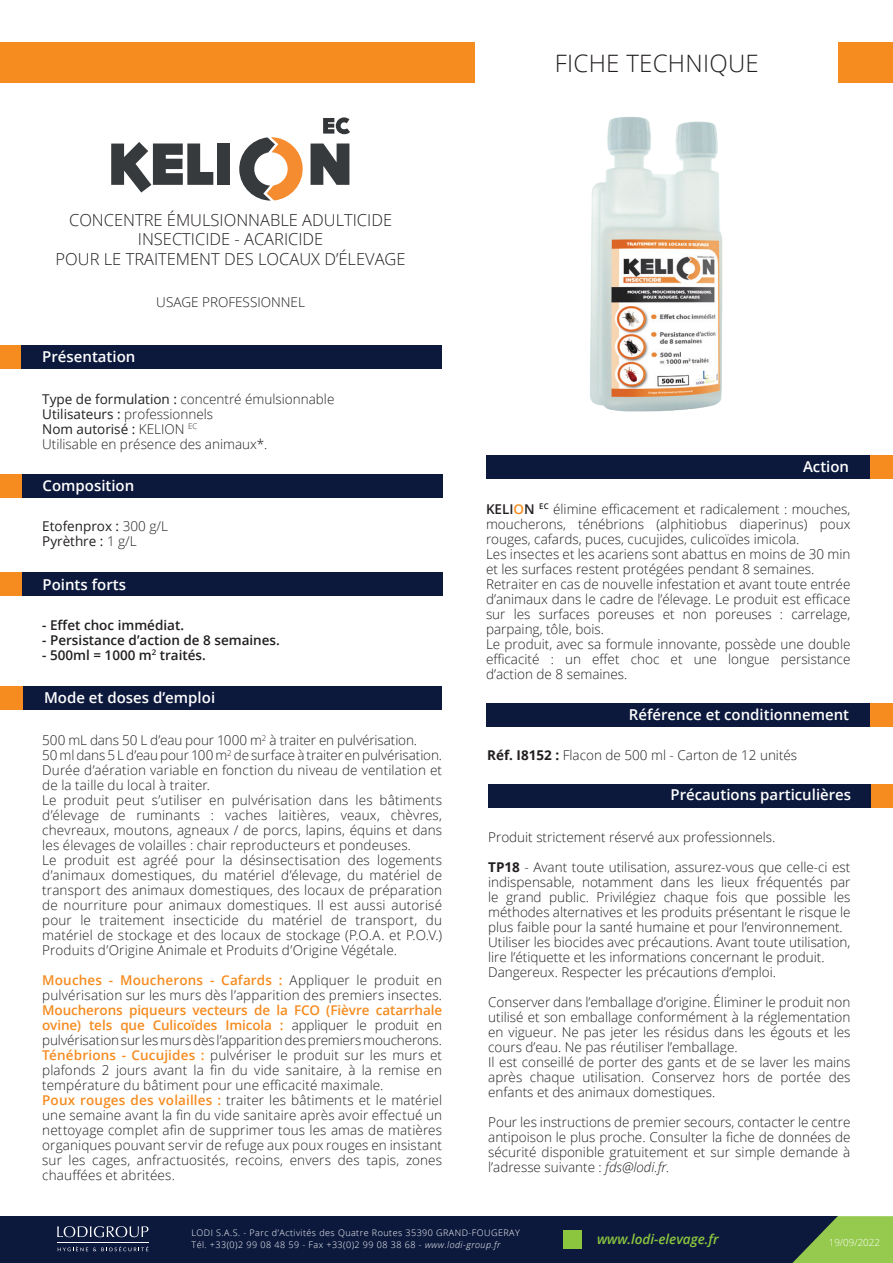
<style>
.page{position:relative;width:893px;height:1263px;background:#fff}
.page>*{position:absolute;margin:0;border:0;box-sizing:border-box;transform-origin:0 0}
.t1{font:300 24px "Open Sans";letter-spacing:.01em;color:#231f20}
.t2{font:300 16.5px/19.5px "Open Sans";color:#231f20;text-align:center}
.t3{font:600 15px "Open Sans";color:#fff}
.t4{font:300 13.5px/15px "Open Sans";color:#231f20}
.t5{font:600 13.5px "Open Sans";color:#231f20}
.t6{font:13.5px/15px "Open Sans";color:#231f20}
.t7{font:italic 600 13.5px "Open Sans";color:#8bc63e}
.t8{font:300 9.75px "Open Sans";color:#fff}
.t9{font:300 9px/12px "Open Sans";letter-spacing:.05em;color:#fff}
.s1{font-weight:400}
.s2{font-weight:300}
.s3{font-weight:600;color:#f68b1f}
.s4{font-weight:600}
.s5{font-weight:700}
.s6{font-style:italic}
</style>
<div class="page">
<div style="left:0;top:1216px;width:838px;height:47px;background:#0c193d"></div>
<svg style="left:792px;top:1216px;width:101px;height:47px"></svg>
<svg style="left:57px;top:1226px;width:91px;height:11px"></svg>
<svg style="left:58px;top:1246px;width:90px;height:5px"></svg>
<hr style="left:57px;top:1242px;width:91px;height:1px;background:#fff">
<div style="left:563px;top:1230px;width:19px;height:19px;background:#8bc63e"></div>
<div style="left:488px;top:784px;width:405px;height:23px;background:#0c193d"></div>
<div style="left:0;top:42px;width:475px;height:41px;background:#f68b1f"></div>
<div style="left:0;top:572px;width:442px;height:24px;background:#0c193d"></div>
<div style="left:0;top:572px;width:21px;height:24px;background:#f68b1f"></div>
<div style="left:486px;top:703px;width:406px;height:24px;background:#0c193d"></div>
<div style="left:870px;top:703px;width:23px;height:24px;background:#f68b1f"></div>
<div style="left:0;top:345px;width:442px;height:24px;background:#0c193d"></div>
<div style="left:0;top:345px;width:21px;height:23px;background:#f68b1f"></div>
<div style="left:872px;top:784px;width:21px;height:23px;background:#f68b1f"></div>
<div style="left:839px;top:42px;width:54px;height:41px;background:#f68b1f"></div>
<img style="left:590px;top:116px;width:133px;height:296px">
<div style="left:2px;top:686px;width:440px;height:24px;background:#0c193d"></div>
<div style="left:0;top:686px;width:23px;height:24px;background:#f68b1f"></div>
<div style="left:486px;top:455px;width:406px;height:24px;background:#0c193d"></div>
<div style="left:870px;top:455px;width:23px;height:24px;background:#f68b1f"></div>
<div style="left:0;top:474px;width:442px;height:24px;background:#0c193d"></div>
<div style="left:0;top:474px;width:21px;height:24px;background:#f68b1f"></div>
<svg style="left:239px;top:137px;width:64px;height:64px"></svg>
<svg style="left:111px;top:142px;width:102px;height:51px"></svg>
<div style="left:217px;top:143px;width:13px;height:42px;background:#373a3d"></div>
<svg style="left:311px;top:143px;width:38px;height:42px"></svg>
<svg style="left:323px;top:117px;width:27px;height:17px"></svg>
<h1 class="t1" style="left:555px;top:46px;width:205px">FICHE TECHNIQUE</h1>
<p class="t2" style="left:56px;top:209px;width:351px">CONCENTRE ÉMULSIONNABLE ADULTICIDE<br>INSECTICIDE - ACARICIDE<br>POUR LE TRAITEMENT DES LOCAUX D’ÉLEVAGE</p>
<p class="t4" style="left:156px;top:294px;width:150px">USAGE PROFESSIONNEL</p>
<p class="t3" style="left:42px;top:346px;width:95px">Présentation</p>
<p class="t4" style="left:42px;top:391px;width:294px"><span class="s1">Type de formulation :</span> concentré émulsionnable <span class="s1">Utilisateurs :</span> professionnels<br><span class="s1">Nom autorisé :</span> KELION <sup>EC<br></sup>Utilisable en présence des animaux*.</p>
<p class="t3" style="left:43px;top:475px;width:93px">Composition</p>
<p class="t6" style="left:42px;top:519px;width:127px">Etofenprox : <span class="s2">300 g/L<br></span>Pyrèthre : <span class="s2">1 g/L</span></p>
<p class="t3" style="left:43px;top:574px;width:85px">Points forts</p>
<p class="t5" style="left:42px;top:615px;width:143px">- Effet choc immédiat.</p>
<p class="t5" style="left:42px;top:630px;width:239px">- Persistance d’action de 8 semaines.</p>
<p class="t5" style="left:42px;top:645px;width:165px">- 500ml = 1000 m<sup>2</sup> traités.</p>
<p class="t3" style="left:44px;top:688px;width:173px">Mode et doses d’emploi</p>
<p class="t4" style="left:42px;top:733px;width:401px">500 mL dans 50 L d’eau pour 1000 m<sup>2</sup> à traiter en pulvérisation.<br>50 ml dans 5 L d’eau pour 100 m<sup>2</sup> de surface à traiter en pulvérisation.<br>Durée d’aération variable en fonction du niveau de ventilation et de la taille du local à traiter.<br>Le produit peut s’utiliser en pulvérisation dans les bâtiments d’élevage de ruminants : vaches laitières, veaux, chèvres, chevreaux, moutons, agneaux / de porcs, lapins, équins et dans les élevages de volailles : chair reproducteurs et pondeuses.<br>Le produit est agréé pour la désinsectisation des logements d’animaux domestiques, du matériel d’élevage, du matériel de transport des animaux domestiques, des locaux de préparation de nourriture pour animaux domestiques. Il est aussi autorisé pour le traitement insecticide du matériel de transport, du matériel de stockage et des locaux de stockage (P.O.A. et P.O.V.)<br>Produits d’Origine Animale et Produits d’Origine Végétale.</p>
<p class="t4" style="left:42px;top:973px;width:401px"><span class="s3">Mouches - Moucherons - Cafards :</span> Appliquer le produit en pulvérisation sur les murs dès l’apparition des premiers insectes.</p>
<p class="t4" style="left:42px;top:1003px;width:401px"><span class="s3">Moucherons piqueurs vecteurs de la FCO (Fièvre catarrhale ovine) tels que Culicoïdes Imicola :</span> appliquer le produit en pulvérisation sur les murs dès l’apparition des premiers moucherons.<br><span class="s3">Ténébrions - Cucujides :</span> pulvériser le produit sur les murs et plafonds 2 jours avant la fin du vide sanitaire, à la remise en température du bâtiment pour une efficacité maximale.<br><span class="s3">Poux rouges des volailles :</span> traiter les bâtiments et le matériel une semaine avant la fin du vide sanitaire après avoir effectué un nettoyage complet afin de supprimer tous les amas de matières organiques pouvant servir de refuge aux poux rouges en insistant sur les cages, anfractuosités, recoins, envers des tapis, zones chauffées et abritées.</p>
<p class="t3" style="left:803px;top:456px;width:48px">Action</p>
<p class="t4" style="left:486px;top:501px;width:366px"><span class="s4">KELI</span><span class="s3">O</span><span class="s4">N</span> <sup>EC</sup> élimine efficacement et radicalement : mouches, moucherons, ténébrions (alphitiobus diaperinus) poux rouges, cafards, puces, cucujides, culicoïdes imicola.<br>Les insectes et les acariens sont abattus en moins de 30 min et les surfaces restent protégées pendant 8 semaines.<br>Retraiter en cas de nouvelle infestation et avant toute entrée d’animaux dans le cadre de l’élevage. Le produit est efficace sur les surfaces poreuses et non poreuses : carrelage, parpaing, tôle, bois.<br>Le produit, avec sa formule innovante, possède une double efficacité : un effet choc et une longue persistance d’action de 8 semaines.</p>
<p class="t3" style="left:629px;top:705px;width:222px">Référence et conditionnement</p>
<p class="t4" style="left:487px;top:747px;width:312px"><span class="s5">Réf. I8152 :</span> Flacon de 500 ml - Carton de 12 unités</p>
<p class="t3" style="left:670px;top:784px;width:182px">Précautions particulières</p>
<p class="t4" style="left:488px;top:829px;width:289px">Produit strictement réservé aux professionnels.</p>
<p class="t4" style="left:488px;top:859px;width:364px"><span class="s5">TP18</span> - Avant toute utilisation, assurez-vous que celle-ci est indispensable, notamment dans les lieux fréquentés par le grand public. Privilégiez chaque fois que possible les méthodes alternatives et les produits présentant le risque le plus faible pour la santé humaine et pour l’environnement.<br>Utiliser les biocides avec précautions. Avant toute utilisation, lire l’étiquette et les informations concernant le produit.<br>Dangereux. Respecter les précautions d’emploi.</p>
<p class="t4" style="left:488px;top:994px;width:364px">Conserver dans l’emballage d’origine. Éliminer le produit non utilisé et son emballage conformément à la réglementation en vigueur. Ne pas jeter les résidus dans les égouts et les cours d’eau. Ne pas réutiliser l’emballage.<br>Il est conseillé de porter des gants et de se laver les mains après chaque utilisation. Conservez hors de portée des enfants et des animaux domestiques.</p>
<p class="t4" style="left:488px;top:1114px;width:364px;text-align:justify">Pour les instructions de premier secours, contacter le centre antipoison le plus proche. Consulter la fiche de données de sécurité disponible gratuitement et sur simple demande à l’adresse suivante : <span class="s6">fds@lodi.fr.</span></p>
<p class="t9" style="left:192px;top:1227px;width:330px">LODI S.A.S. - Parc d’Activités des Quatre Routes 35390 GRAND-FOUGERAY<br>Tél. +33(0)2 99 08 48 59 - Fax +33(0)2 99 08 38 68 - <span class="s6">www.lodi-group.fr</span></p>
<p class="t7" style="left:597px;top:1230px;width:123px">www.lodi-elevage.fr</p>
<p class="t8" style="left:829px;top:1236px;width:53px">19/09/2022</p>
</div>
